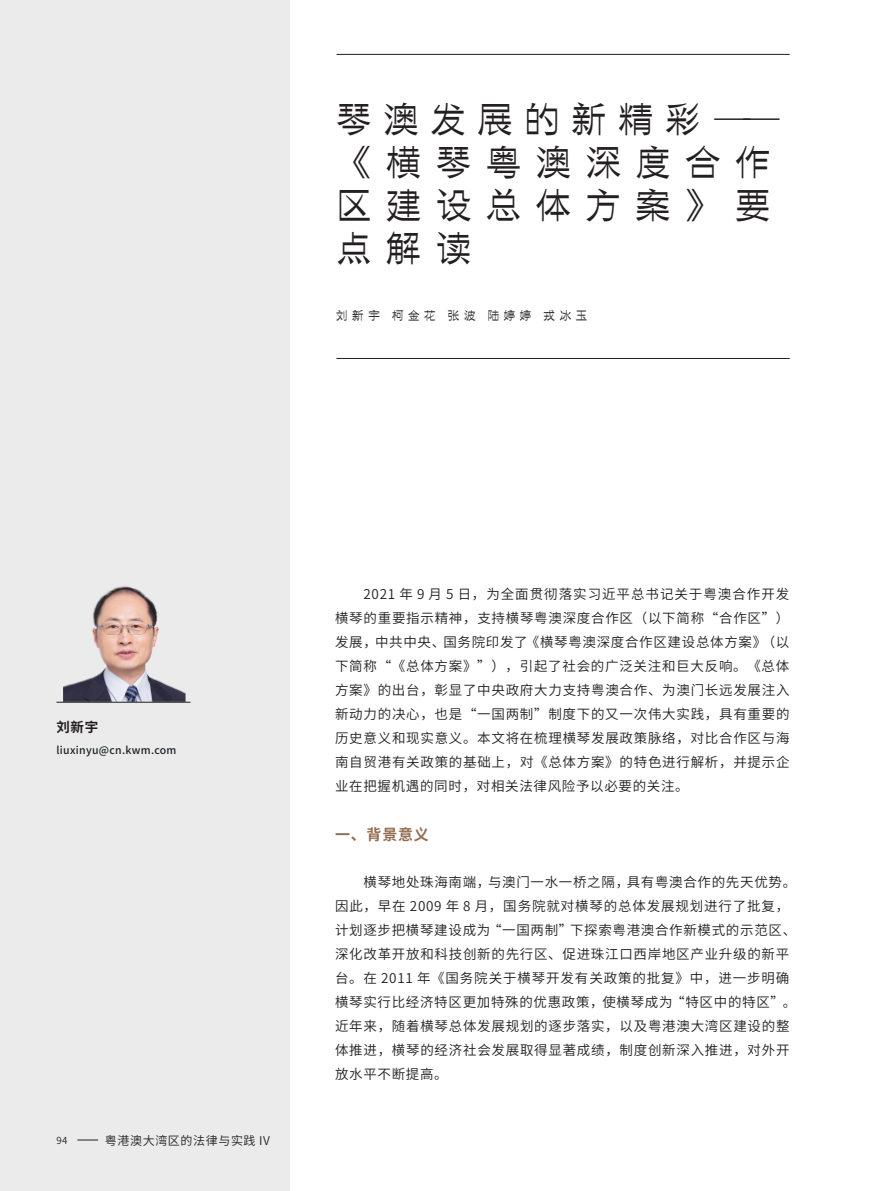
<style>
.page{position:relative;width:893px;height:1191px;background:#fff}
.page>*{position:absolute;margin:0;border:0;box-sizing:border-box;transform-origin:0 0}
.大标题{font:500 36px/43.2px "M Gothic Gold PRC";letter-spacing:.385em;color:#231f20}
.一级标题{font:700 15px "Source Han Sans CN";color:#926d52}
.内文{font:13.5px/24px "Source Han Sans CN";letter-spacing:.055em;color:#231f20;text-align:justify}
.内文-2{font:700 13.5px "Source Han Sans CN";color:#231f20}
.内文-3{font:500 12px "M Gothic Gold PRC";letter-spacing:.345em;color:#231f20}
.内文-4{font:12px "Source Han Sans CN";letter-spacing:.05em;color:#231f20}
.注释副本{font:500 10.5px "Source Han Sans CN";letter-spacing:.03em;color:#192228}
.Small_Bodycopy{font:9.75px "Source Han Sans CN";color:#231f20}
</style>
<div class="page">
<div style="left:0;top:0;width:289px;height:1191px;background:#ebebeb"></div>
<hr style="left:336px;top:54px;width:454px;height:1px;background:#231f20">
<hr style="left:336px;top:358px;width:454px;height:1px;background:#231f20">
<img style="left:63px;top:586px;width:123px;height:116px">
<hr style="left:56px;top:702px;width:134px;height:1px;background:#231f20">
<svg style="left:77px;top:1139px;width:21px;height:1px"></svg>
<p class="大标题" style="left:336px;top:98px;width:445px">琴澳发展的新精彩——《横琴粤澳深度合作区建设总体方案》要点解读</p>
<p class="内文-3" style="left:336px;top:309px;width:253px">刘新宇 柯金花 张波 陆婷婷 戎冰玉</p>
<p class="内文-2" style="left:56px;top:719px;width:43px">刘新宇</p>
<p class="注释副本" style="left:56px;top:744px;width:122px">liuxinyu@cn.kwm.com</p>
<p class="Small_Bodycopy" style="left:56px;top:1134px;width:13px">94</p>
<p class="内文-4" style="left:105px;top:1133px;width:167px">粤港澳大湾区的法律与实践 IV</p>
<p class="内文" style="left:335px;top:582px;width:456px;text-indent:28px">2021 年 9 月 5 日，为全面贯彻落实习近平总书记关于粤澳合作开发横琴的重要指示精神，支持横琴粤澳深度合作区（以下简称“合作区”）发展，中共中央、国务院印发了《横琴粤澳深度合作区建设总体方案》（以下简称“《总体方案》”），引起了社会的广泛关注和巨大反响。《总体方案》的出台，彰显了中央政府大力支持粤澳合作、为澳门长远发展注入新动力的决心，也是“一国两制”制度下的又一次伟大实践，具有重要的历史意义和现实意义。本文将在梳理横琴发展政策脉络，对比合作区与海南自贸港有关政策的基础上，对《总体方案》的特色进行解析，并提示企业在把握机遇的同时，对相关法律风险予以必要的关注。</p>
<p class="一级标题" style="left:335px;top:826px;width:95px">一、背景意义</p>
<p class="内文" style="left:335px;top:870px;width:463px;text-align:left;text-indent:28px">横琴地处珠海南端，与澳门一水一桥之隔，具有粤澳合作的先天优势。因此，早在 2009 年 8 月，国务院就对横琴的总体发展规划进行了批复，计划逐步把横琴建设成为“一国两制”下探索粤港澳合作新模式的示范区、深化改革开放和科技创新的先行区、促进珠江口西岸地区产业升级的新平台。在 2011 年《国务院关于横琴开发有关政策的批复》中，进一步明确横琴实行比经济特区更加特殊的优惠政策，使横琴成为“特区中的特区”。近年来，随着横琴总体发展规划的逐步落实，以及粤港澳大湾区建设的整体推进，横琴的经济社会发展取得显著成绩，制度创新深入推进，对外开放水平不断提高。</p>
</div>
